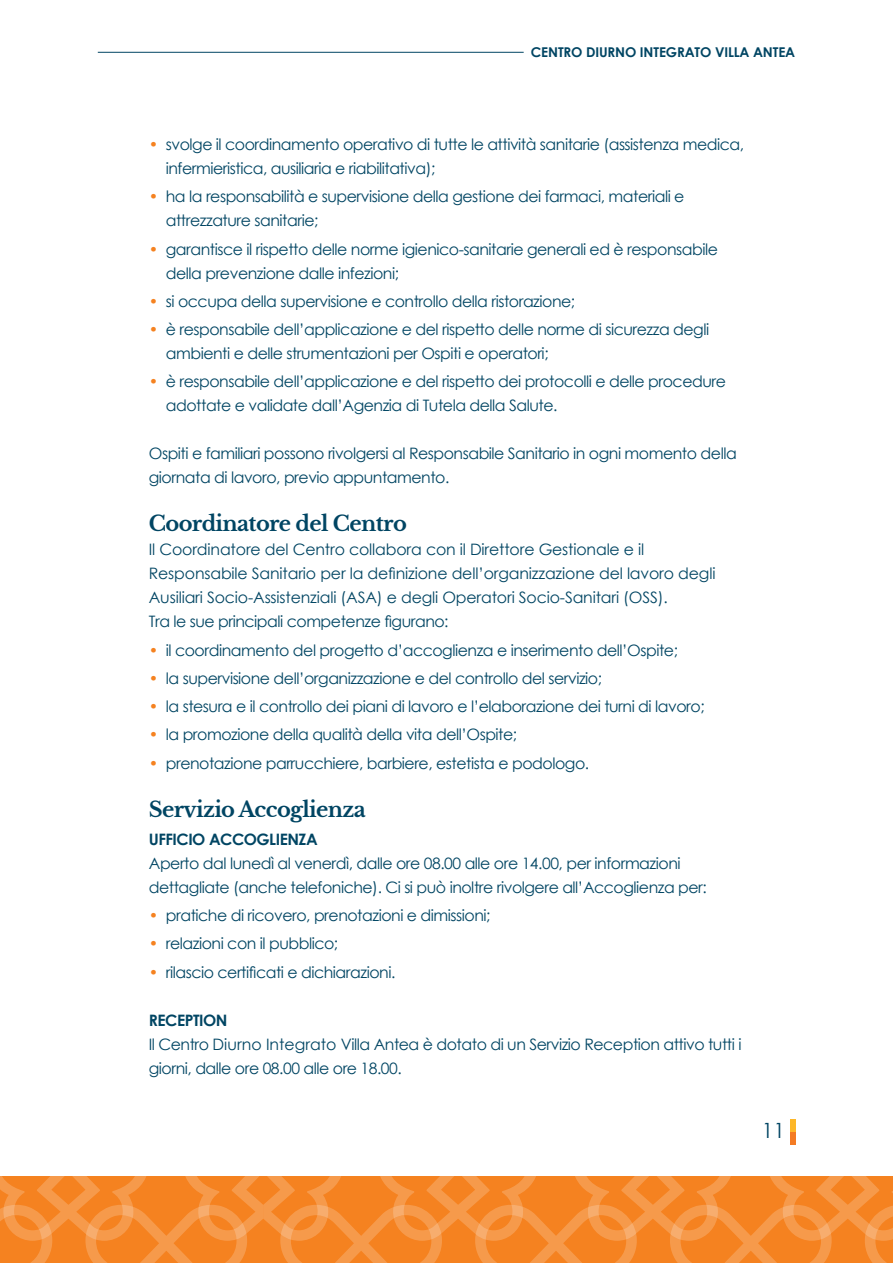
<style>
.page{position:relative;width:893px;height:1263px;background:#fff}
.page>*{position:absolute;margin:0;border:0;box-sizing:border-box;transform-origin:0 0}
.t1{font:700 21px "Libre Baskerville";letter-spacing:-.03em;color:#004563}
.t2{font:21px "Century Gothic";color:#004563}
.t3{font:15.75px/24px "Century Gothic";letter-spacing:-.03em;color:#004563}
.t4{font:15.75px/24px "Century Gothic";letter-spacing:-.01em;color:#004563}
.t5{font:700 15.75px "Century Gothic";letter-spacing:-.03em;color:#004563}
.t6{font:700 13.5px "Century Gothic";letter-spacing:-.01em;color:#004563}
.s1{color:#f58220}
</style>
<div class="page">
<svg style="left:0;top:1176px;width:893px;height:87px;background:#f58b31"></svg>
<hr style="left:98px;top:52px;width:426px;height:1px;background:#004563">
<div style="left:790px;top:1132px;width:5px;height:12px;background:#f47b23"></div>
<div style="left:790px;top:1119px;width:5px;height:13px;background:#fdb728"></div>
<p class="t6" style="left:531px;top:42px;width:266px">CENTRO DIURNO INTEGRATO VILLA ANTEA</p>
<p class="t3" style="left:166px;top:132px;width:580px;text-indent:-17px"><span class="s1">•</span> svolge il coordinamento operativo di tutte le attività sanitarie (assistenza medica, infermieristica, ausiliaria e riabilitativa);</p>
<p class="t3" style="left:166px;top:184px;width:520px;text-indent:-17px"><span class="s1">•</span> ha la responsabilità e supervisione della gestione dei farmaci, materiali e attrezzature sanitarie;</p>
<p class="t3" style="left:166px;top:237px;width:554px;text-indent:-17px"><span class="s1">•</span> garantisce il rispetto delle norme igienico-sanitarie generali ed è responsabile della prevenzione dalle infezioni;</p>
<p class="t3" style="left:149px;top:289px;width:428px"><span class="s1">•</span> si occupa della supervisione e controllo della ristorazione;</p>
<p class="t3" style="left:166px;top:317px;width:545px;text-indent:-17px"><span class="s1">•</span> è responsabile dell’applicazione e del rispetto delle norme di sicurezza degli ambienti e delle strumentazioni per Ospiti e operatori;</p>
<p class="t3" style="left:166px;top:369px;width:562px;text-indent:-17px"><span class="s1">•</span> è responsabile dell’applicazione e del rispetto dei protocolli e delle procedure adottate e validate dall’Agenzia di Tutela della Salute.</p>
<p class="t3" style="left:149px;top:441px;width:589px">Ospiti e familiari possono rivolgersi al Responsabile Sanitario in ogni momento della giornata di lavoro, previo appuntamento.</p>
<h1 class="t1" style="left:149px;top:511px;width:260px">Coordinatore del Centro</h1>
<p class="t4" style="left:149px;top:537px;width:568px">Il Coordinatore del Centro collabora con il Direttore Gestionale e il Responsabile Sanitario per la definizione dell’organizzazione del lavoro degli Ausiliari Socio-Assistenziali (ASA) e degli Operatori Socio-Sanitari (OSS).<br>Tra le sue principali competenze figurano:</p>
<p class="t3" style="left:149px;top:638px;width:531px"><span class="s1">•</span> il coordinamento del progetto d’accoglienza e inserimento dell’Ospite;</p>
<p class="t3" style="left:149px;top:666px;width:455px"><span class="s1">•</span> la supervisione dell’organizzazione e del controllo del servizio;</p>
<p class="t3" style="left:149px;top:694px;width:557px"><span class="s1">•</span> la stesura e il controllo dei piani di lavoro e l’elaborazione dei turni di lavoro;</p>
<p class="t3" style="left:149px;top:722px;width:370px"><span class="s1">•</span> la promozione della qualità della vita dell’Ospite;</p>
<p class="t3" style="left:149px;top:751px;width:442px"><span class="s1">•</span> prenotazione parrucchiere, barbiere, estetista e podologo.</p>
<h1 class="t1" style="left:149px;top:796px;width:219px">Servizio Accoglienza</h1>
<p class="t5" style="left:149px;top:827px;width:170px">UFFICIO ACCOGLIENZA</p>
<p class="t3" style="left:149px;top:851px;width:560px">Aperto dal lunedì al venerdì, dalle ore 08.00 alle ore 14.00, per informazioni dettagliate (anche telefoniche). Ci si può inoltre rivolgere all’Accoglienza per:</p>
<p class="t3" style="left:149px;top:903px;width:343px"><span class="s1">•</span> pratiche di ricovero, prenotazioni e dimissioni;</p>
<p class="t3" style="left:149px;top:931px;width:191px"><span class="s1">•</span> relazioni con il pubblico;</p>
<p class="t3" style="left:149px;top:960px;width:248px"><span class="s1">•</span> rilascio certificati e dichiarazioni.</p>
<p class="t5" style="left:149px;top:1008px;width:80px">RECEPTION</p>
<p class="t3" style="left:149px;top:1032px;width:594px">Il Centro Diurno Integrato Villa Antea è dotato di un Servizio Reception attivo tutti i giorni, dalle ore 08.00 alle ore 18.00.</p>
<h1 class="t2" style="left:762px;top:1116px;width:25px">11</h1>
</div>
